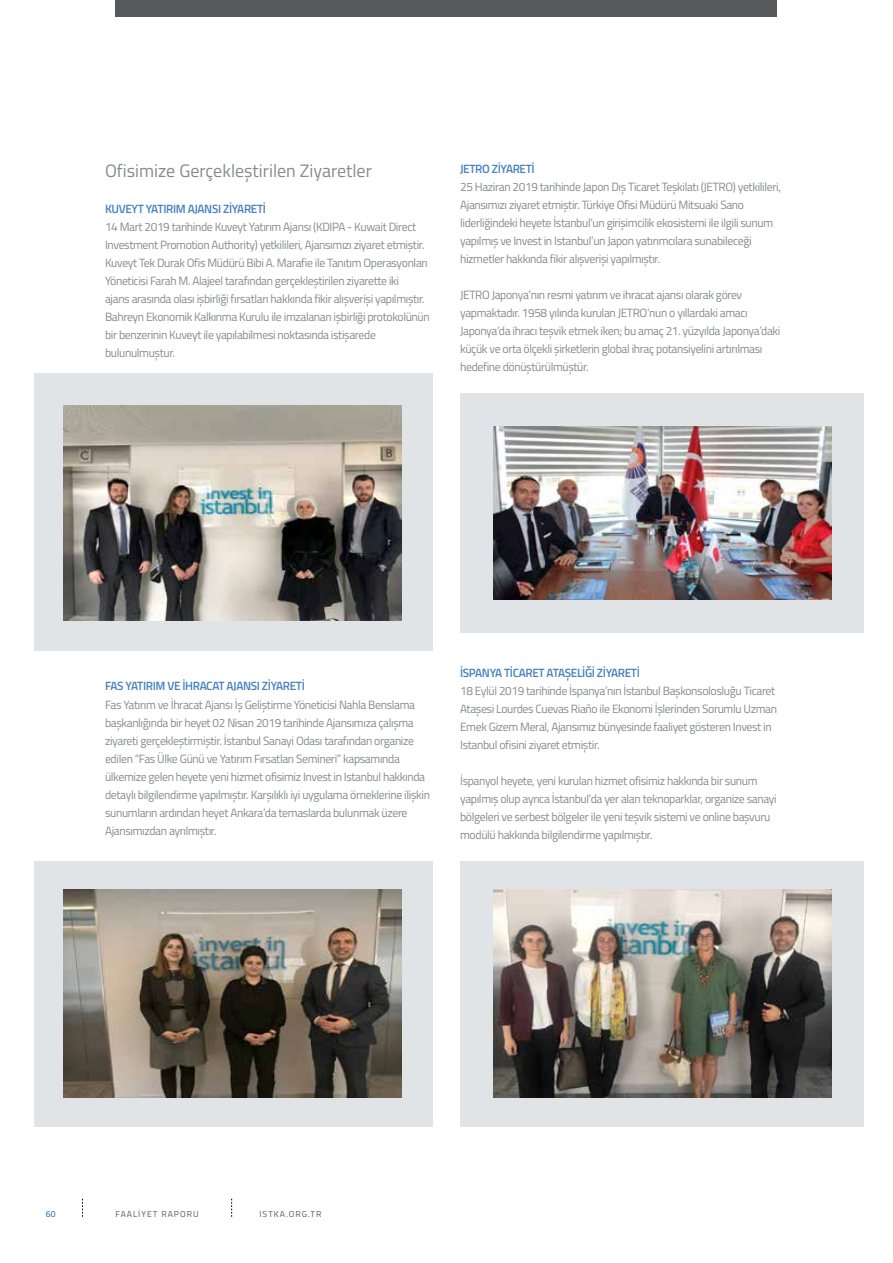
<style>
.page{position:relative;width:893px;height:1263px;background:#fff}
.page>*{position:absolute;margin:0;border:0;box-sizing:border-box;transform-origin:0 0}
.t1{font:18px "Titillium";color:#888a8d}
.t2{font:12px/18px "Titillium";letter-spacing:-.03em;color:#888a8d}
.t3{font:600 12px "Titillium";letter-spacing:-.03em;color:#447fc1}
.t4{font:8.7px "Titillium";letter-spacing:.12em;color:#58595b}
.t5{font:8.7px "Titillium";color:#0066b3}
</style>
<div class="page">
<div style="left:116px;top:0;width:661px;height:17px;background:#58595b"></div>
<svg style="left:82px;top:1199px;width:1px;height:18px"></svg>
<svg style="left:231px;top:1199px;width:1px;height:18px"></svg>
<div style="left:34px;top:373px;width:398px;height:278px;background:#e1e4e7"></div>
<div style="left:34px;top:861px;width:398px;height:266px;background:#e1e4e7"></div>
<div style="left:460px;top:861px;width:403px;height:266px;background:#e1e4e7"></div>
<img style="left:64px;top:406px;width:337px;height:215px">
<div style="left:460px;top:394px;width:403px;height:239px;background:#e1e4e7"></div>
<img style="left:494px;top:426px;width:338px;height:174px">
<img style="left:64px;top:889px;width:337px;height:208px">
<img style="left:494px;top:889px;width:338px;height:208px">
<h1 class="t1" style="left:105px;top:158px;width:268px">Ofisimize Gerçekleştirilen Ziyaretler</h1>
<p class="t3" style="left:105px;top:200px;width:53px">KUVEYT YATIRI</p>
<p class="t3" style="left:176px;top:200px;width:69px">M AJANSI ZİYARET</p>
<p class="t3" style="left:263px;top:200px;width:5px">İ</p>
<p class="t2" style="left:105px;top:218px;width:326px">14 Mart 2019 tarihinde Kuveyt Yatırım Ajansı (KDIPA - Kuwait Direct Investment Promotion Authority) yetkilileri, Ajansımızı ziyaret etmiştir.<br>Kuveyt Tek Durak Ofis Müdürü Bibi A. Marafie ile Tanıtım Operasyonları Yöneticisi Farah M. Alajeel tarafından gerçekleştirilen ziyarette iki<br>ajans arasında olası işbirliği fırsatları hakkında fikir alışverişi yapılmıştır.<br>Bahreyn Ekonomik Kalkınma Kurulu ile imzalanan işbirliği protokolünün bir benzerinin Kuveyt ile yapılabilmesi noktasında istişarede bulunulmuştur.</p>
<p class="t3" style="left:460px;top:160px;width:11px">JETRO</p>
<p class="t3" style="left:492px;top:160px;width:22px">ZİYARET</p>
<p class="t3" style="left:532px;top:160px;width:5px">İ</p>
<p class="t2" style="left:460px;top:177px;width:322px">25 Haziran 2019 tarihinde Japon Dış Ticaret Teşkilatı (JETRO) yetkilileri, Ajansımızı ziyaret etmiştir. Türkiye Ofisi Müdürü Mitsuaki Sano liderliğindeki heyete İstanbul’un girişimcilik ekosistemi ile ilgili sunum yapılmış ve Invest in Istanbul’un Japon yatırımcılara sunabileceği hizmetler hakkında fikir alışverişi yapılmıştır.</p>
<p class="t2" style="left:460px;top:285px;width:322px">JETRO Japonya’nın resmi yatırım ve ihracat ajansı olarak görev yapmaktadır. 1958 yılında kurulan JETRO’nun o yıllardaki amacı Japonya’da ihracı teşvik etmek iken; bu amaç 21. yüzyılda Japonya’daki küçük ve orta ölçekli şirketlerin global ihraç potansiyelini artırılması hedefine dönüştürülmüştür.</p>
<p class="t3" style="left:105px;top:677px;width:32px">FA S YATIRI</p>
<p class="t3" style="left:156px;top:677px;width:128px">M VE İHRACAT AJANSI ZİYARET</p>
<p class="t3" style="left:302px;top:677px;width:5px">İ</p>
<p class="t2" style="left:105px;top:695px;width:326px">Fas Yatırım ve İhracat Ajansı İş Geliştirme Yöneticisi Nahla Benslama başkanlığında bir heyet 02 Nisan 2019 tarihinde Ajansımıza çalışma ziyareti gerçekleştirmiştir. İstanbul Sanayi Odası tarafından organize edilen “Fas Ülke Günü ve Yatırım Fırsatları Semineri” kapsamında ülkemize gelen heyete yeni hizmet ofisimiz Invest in Istanbul hakkında detaylı bilgilendirme yapılmıştır. Karşılıklı iyi uygulama örneklerine ilişkin sunumların ardından heyet Ankara’da temaslarda bulunmak üzere Ajansımızdan ayrılmıştır.</p>
<p class="t3" style="left:460px;top:664px;width:67px">İSPANYA TİCARET</p>
<p class="t3" style="left:547px;top:664px;width:72px">ATAŞELİĞİ ZİYARET</p>
<p class="t3" style="left:637px;top:664px;width:5px">İ</p>
<p class="t2" style="left:460px;top:682px;width:318px">18 Eylül 2019 tarihinde İspanya’nın İstanbul Başkonsolosluğu Ticaret Ataşesi Lourdes Cuevas Riaño ile Ekonomi İşlerinden Sorumlu Uzman Emek Gizem Meral, Ajansımız bünyesinde faaliyet gösteren Invest in Istanbul ofisini ziyaret etmiştir.</p>
<p class="t2" style="left:460px;top:772px;width:318px">İspanyol heyete, yeni kurulan hizmet ofisimiz hakkında bir sunum yapılmış olup ayrıca İstanbul’da yer alan teknoparklar, organize sanayi bölgeleri ve serbest bölgeler ile yeni teşvik sistemi ve online başvuru modülü hakkında bilgilendirme yapılmıştır.</p>
<p class="t5" style="left:46px;top:1207px;width:11px">60</p>
<p class="t4" style="left:115px;top:1207px;width:85px">FAALİYET RAPORU</p>
<p class="t4" style="left:259px;top:1207px;width:64px">ISTKA.ORG.TR</p>
</div>
